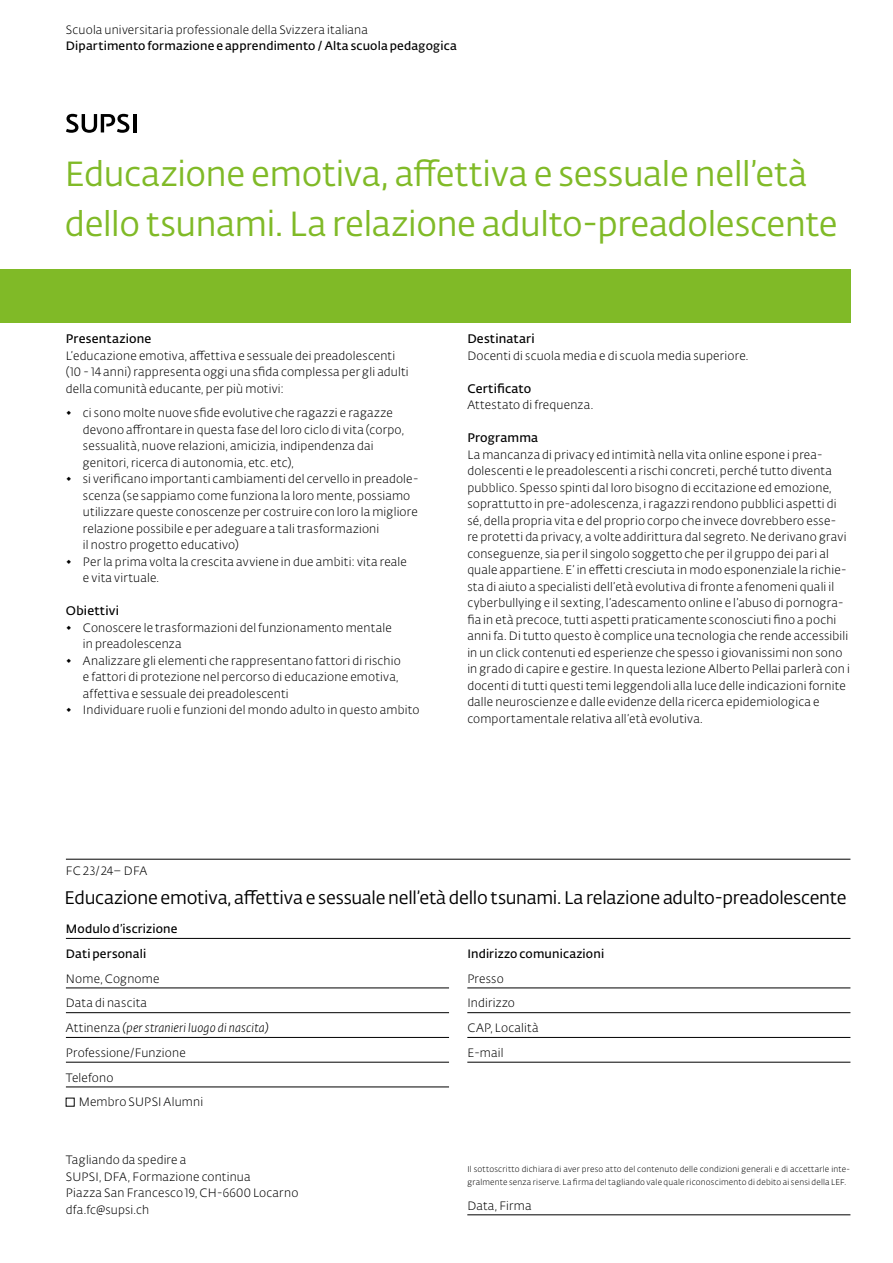
<style>
.page{position:relative;width:893px;height:1263px;background:#fff}
.page>*{position:absolute;margin:0;border:0;box-sizing:border-box;transform-origin:0 0}
.t1{font:34.5px/49.5px "SUPSI Fedra Sans";letter-spacing:-.01em;color:#80ba27}
.t2{font:18px "SUPSI Fedra Sans";letter-spacing:-.015em;color:#000}
.t3{font:600 12.3px "SUPSI Fedra Sans";letter-spacing:.015em;color:#000}
.t4{font:300 12px/16.5px "SUPSI Fedra Sans";letter-spacing:.015em;color:#000}
.t5{font:600 12px "SUPSI Fedra Sans";letter-spacing:.015em;color:#000}
.t6{font:italic 300 12px "SUPSI Fedra Sans";letter-spacing:.015em;color:#000}
.t7{font:300 8.25px/12.3px "SUPSI Fedra Sans";letter-spacing:.025em;color:#000}
.s1{font-style:normal}
</style>
<div class="page">
<div style="left:0;top:269px;width:850px;height:54px;background:#80ba27"></div>
<hr style="left:66px;top:859px;width:784px;height:1px;background:#000">
<hr style="left:66px;top:938px;width:784px;height:1px;background:#000">
<hr style="left:133px;top:114px;width:3px;height:18px;background:#000">
<svg style="left:66px;top:114px;width:63px;height:19px"></svg>
<hr style="left:66px;top:988px;width:383px;height:1px;background:#000">
<hr style="left:66px;top:1012px;width:383px;height:1px;background:#000">
<hr style="left:66px;top:1037px;width:383px;height:1px;background:#000">
<hr style="left:66px;top:1062px;width:383px;height:1px;background:#000">
<hr style="left:66px;top:1087px;width:383px;height:1px;background:#000">
<hr style="left:467px;top:988px;width:383px;height:1px;background:#000">
<hr style="left:467px;top:1012px;width:383px;height:1px;background:#000">
<hr style="left:467px;top:1037px;width:383px;height:1px;background:#000">
<hr style="left:467px;top:1062px;width:383px;height:1px;background:#000">
<hr style="left:467px;top:1214px;width:383px;height:1px;background:#000">
<p class="t4" style="left:66px;top:21px;width:304px">Scuola universitaria professionale della Svizzera italiana</p>
<p class="t5" style="left:66px;top:37px;width:392px">Dipartimento formazione e apprendimento / Alta scuola pedagogica</p>
<h1 class="t1" style="left:65px;top:148px;width:774px">Educazione emotiva, affettiva e sessuale nell’età dello tsunami. La relazione adulto-preadolescente</h1>
<p class="t3" style="left:66px;top:330px;width:87px">Presentazione</p>
<p class="t4" style="left:66px;top:347px;width:344px">L’educazione emotiva, affettiva e sessuale dei preadolescenti (10 - 14 anni) rappresenta oggi una sfida complessa per gli adulti della comunità educante, per più motivi:</p>
<p class="t4" style="left:83px;top:405px;width:323px;text-indent:-17px">◆ ci sono molte nuove sfide evolutive che ragazzi e ragazze devono affrontare in questa fase del loro ciclo di vita (corpo, sessualità, nuove relazioni, amicizia, indipendenza dai genitori, ricerca di autonomia, etc. etc),</p>
<p class="t4" style="left:83px;top:471px;width:337px;text-indent:-17px">◆ si verificano importanti cambiamenti del cervello in preadole&shy;scenza (se sappiamo come funziona la loro mente, possiamo utilizzare queste conoscenze per costruire con loro la migliore relazione possibile e per adeguare a tali trasformazioni<br>il nostro progetto educativo)</p>
<p class="t4" style="left:83px;top:553px;width:326px;text-indent:-17px">◆ Per la prima volta la crescita avviene in due ambiti: vita reale e vita virtuale.</p>
<p class="t3" style="left:66px;top:602px;width:55px">Obiettivi</p>
<p class="t4" style="left:83px;top:619px;width:310px;text-indent:-17px">◆ Conoscere le trasformazioni del funzionamento mentale in preadolescenza</p>
<p class="t4" style="left:83px;top:652px;width:319px;text-indent:-17px">◆ Analizzare gli elementi che rappresentano fattori di rischio e fattori di protezione nel percorso di educazione emotiva, affettiva e sessuale dei preadolescenti</p>
<p class="t4" style="left:66px;top:702px;width:355px">◆ Individuare ruoli e funzioni del mondo adulto in questo ambito</p>
<p class="t3" style="left:467px;top:330px;width:69px">Destinatari</p>
<p class="t4" style="left:467px;top:347px;width:283px">Docenti di scuola media e di scuola media superiore.</p>
<p class="t3" style="left:467px;top:379px;width:66px">Certificato</p>
<p class="t4" style="left:467px;top:396px;width:127px">Attestato di frequenza.</p>
<p class="t3" style="left:467px;top:429px;width:72px">Programma</p>
<p class="t4" style="left:467px;top:446px;width:384px">La mancanza di privacy ed intimità nella vita online espone i prea&shy;dolescenti e le preadolescenti a rischi concreti, perché tutto diventa pubblico. Spesso spinti dal loro bisogno di eccitazione ed emozione, soprattutto in pre-adolescenza, i ragazzi rendono pubblici aspetti di sé, della propria vita e del proprio corpo che invece dovrebbero esse&shy;re protetti da privacy, a volte addirittura dal segreto. Ne derivano gravi conseguenze, sia per il singolo soggetto che per il gruppo dei pari al quale appartiene. E’ in effetti cresciuta in modo esponenziale la richie&shy;sta di aiuto a specialisti dell’età evolutiva di fronte a fenomeni quali il cyberbullying e il sexting, l’adescamento online e l’abuso di pornogra&shy;fia in età precoce, tutti aspetti praticamente sconosciuti fino a pochi anni fa. Di tutto questo è complice una tecnologia che rende accessibili in un click contenuti ed esperienze che spesso i giovanissimi non sono in grado di capire e gestire. In questa lezione Alberto Pellai parlerà con i docenti di tutti questi temi leggendoli alla luce delle indicazioni fornite dalle neuroscienze e dalle evidenze della ricerca epidemiologica e comportamentale relativa all’età evolutiva.</p>
<p class="t4" style="left:66px;top:863px;width:83px">FC 23/24– DFA</p>
<h2 class="t2" style="left:65px;top:885px;width:783px">Educazione emotiva, affettiva e sessuale nell’età dello tsunami. La relazione adulto-preadolescente</h2>
<p class="t5" style="left:66px;top:920px;width:113px">Modulo d’iscrizione</p>
<p class="t5" style="left:66px;top:945px;width:82px">Dati personali</p>
<p class="t4" style="left:66px;top:970px;width:95px">Nome, Cognome</p>
<p class="t4" style="left:66px;top:995px;width:83px">Data di nascita</p>
<p class="t6" style="left:66px;top:1020px;width:204px"><span class="s1">Attinenza</span> (per stranieri luogo di nascita)</p>
<p class="t4" style="left:66px;top:1044px;width:121px">Professione/Funzione</p>
<p class="t4" style="left:66px;top:1069px;width:49px">Telefono</p>
<p class="t4" style="left:79px;top:1094px;width:126px">Membro SUPSI Alumni</p>
<p class="t4" style="left:66px;top:1151px;width:234px">Tagliando da spedire a<br>SUPSI, DFA, Formazione continua<br>Piazza San Francesco 19, CH-6600 Locarno dfa.fc@supsi.ch</p>
<p class="t5" style="left:467px;top:945px;width:138px">Indirizzo comunicazioni</p>
<p class="t4" style="left:467px;top:966px;width:73px;line-height:24.8px">Presso<br>Indirizzo<br>CAP, Località<br>E-mail</p>
<p class="t7" style="left:467px;top:1163px;width:385px">Il sottoscritto dichiara di aver preso atto del contenuto delle condizioni generali e di accettarle inte&shy;gralmente senza riserve. La firma del tagliando vale quale riconoscimento di debito ai sensi della LEF.</p>
<p class="t4" style="left:467px;top:1197px;width:66px">Data, Firma</p>
</div>
